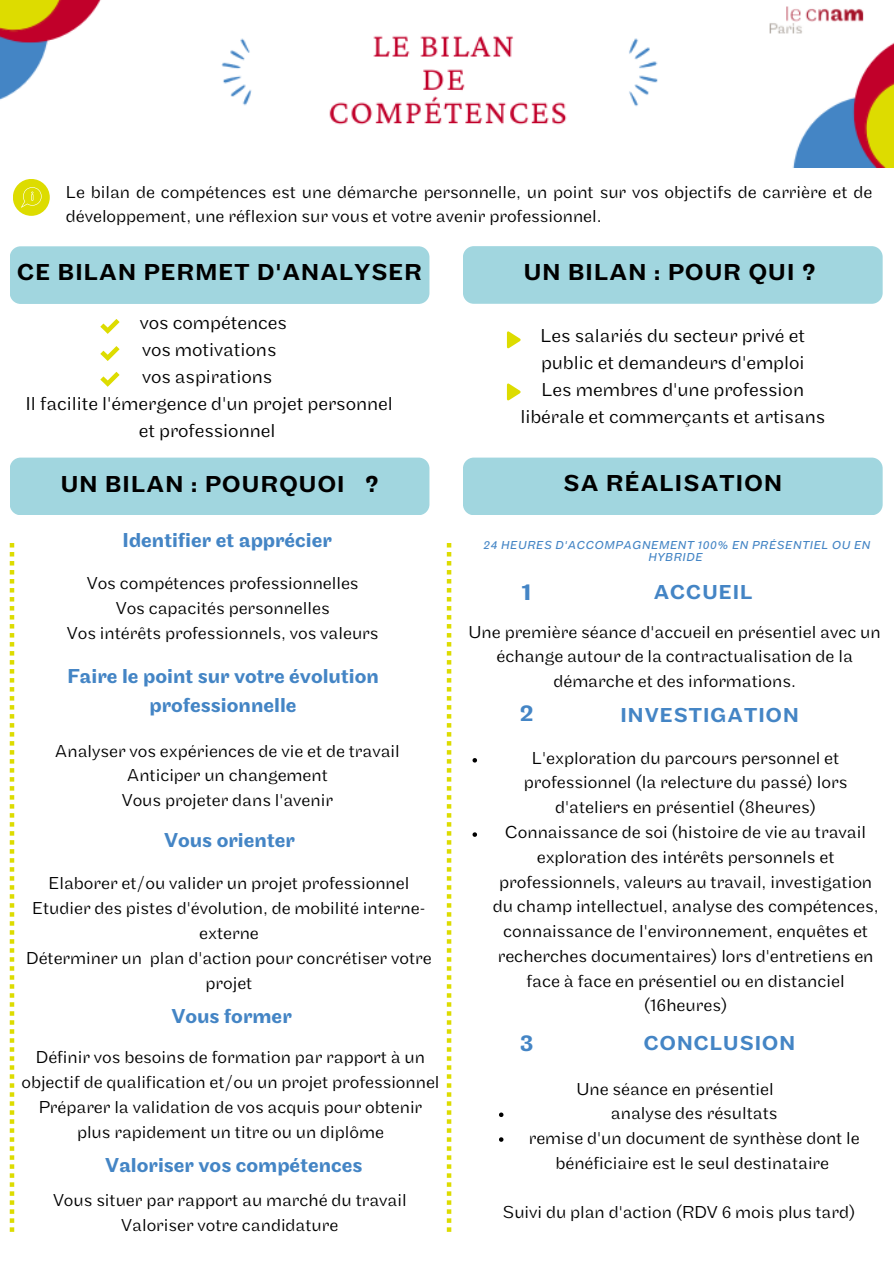
<style>
.page{position:relative;width:894px;height:1264px;background:#fff}
.page>*{position:absolute;margin:0;border:0;box-sizing:border-box;transform-origin:0 0}
.t1{font:500 24px "Maple";letter-spacing:.05em;color:#000}
.t2{font:500 24px "Maple";color:#4485c5}
.t3{font:700 24px "Maple";color:#4485c5}
.t4{font:500 21px/29.2px "Maple";color:#4485c5;text-align:center}
.t5{font:500 21px "Maple";letter-spacing:.05em;color:#4485c5}
.t6{font:300 19.5px/27px "Maple";color:#000;text-align:center}
.t7{font:300 18px/24.8px "Maple";color:#000;text-align:center}
.t8{font:italic 12px/12px "Maple";letter-spacing:.05em;color:#4485c5;text-align:center}
</style>
<div class="page">
<div style="left:13px;top:179px;width:37px;height:37px;background:#dddc00;border-radius:50%"></div>
<svg style="left:21px;top:187px;width:20px;height:20px"></svg>
<div style="left:10px;top:246px;width:419px;height:58px;background:#a1d6df;border-radius:11px"></div>
<div style="left:463px;top:246px;width:419px;height:58px;background:#a1d6df;border-radius:11px"></div>
<svg style="left:100px;top:319px;width:19px;height:14px"></svg>
<svg style="left:100px;top:346px;width:19px;height:15px"></svg>
<svg style="left:100px;top:372px;width:19px;height:14px"></svg>
<svg style="left:506px;top:331px;width:14px;height:17px"></svg>
<svg style="left:506px;top:383px;width:14px;height:17px"></svg>
<div style="left:10px;top:457px;width:419px;height:58px;background:#a1d6df;border-radius:11px"></div>
<div style="left:463px;top:457px;width:419px;height:58px;background:#a1d6df;border-radius:11px"></div>
<svg style="left:10px;top:543px;width:4px;height:688px"></svg>
<svg style="left:446px;top:543px;width:5px;height:688px"></svg>
<img style="left:0;top:0;width:893px;height:168px">
<svg style="left:472px;top:758px;width:5px;height:4px"></svg>
<svg style="left:472px;top:832px;width:5px;height:4px"></svg>
<svg style="left:499px;top:1112px;width:4px;height:4px"></svg>
<svg style="left:499px;top:1137px;width:4px;height:4px"></svg>
<p class="t7" style="left:66px;top:181px;width:807px;text-align:left">Le bilan de compétences est une démarche personnelle, un point sur vos objectifs de carrière et de développement, une réflexion sur vous et votre avenir professionnel.</p>
<p class="t1" style="left:17px;top:262px;width:406px">CE BILAN PERMET D'ANALYSER</p>
<p class="t1" style="left:523px;top:262px;width:293px">UN BILAN : POUR QUI ?</p>
<p class="t6" style="left:26px;top:310px;width:369px">vos compétences<br>vos motivations<br>vos aspirations<br>Il facilite l'émergence d'un projet personnel et professionnel</p>
<p class="t6" style="left:520px;top:324px;width:306px">Les salariés du secteur privé et public et demandeurs d'emploi<br>Les membres d'une profession libérale et commerçants et artisans</p>
<h1 class="t1" style="left:61px;top:473px;width:319px">UN BILAN : POURQUOI ?</h1>
<h4 class="t1" style="left:563px;top:473px;width:220px">SA RÉALISATION</h4>
<p class="t4" style="left:123px;top:527px;width:211px">Identifier et apprécier</p>
<p class="t8" style="left:483px;top:540px;width:388px">24 HEURES D'ACCOMPAGNEMENT 100% EN PRÉSENTIEL OU EN<br>HYBRIDE</p>
<h5 class="t7" style="left:67px;top:572px;width:313px">Vos compétences professionnelles<br>Vos capacités personnelles<br>Vos intérêts professionnels, vos valeurs</h5>
<p class="t4" style="left:67px;top:663px;width:313px">Faire le point sur votre évolution professionnelle</p>
<h1 class="t7" style="left:55px;top:739px;width:346px">Analyser vos expériences de vie et de travail<br>Anticiper un changement<br>Vous projeter dans l'avenir</h1>
<h1 class="t4" style="left:164px;top:827px;width:132px">Vous orienter</h1>
<h1 class="t7" style="left:26px;top:872px;width:407px">Elaborer et/ou valider un projet professionnel Etudier des pistes d'évolution, de mobilité interne&shy;externe<br>Déterminer un plan d'action pour concrétiser votre projet</h1>
<h3 class="t4" style="left:171px;top:1003px;width:122px">Vous former</h3>
<h5 class="t7" style="left:21px;top:1046px;width:419px">Définir vos besoins de formation par rapport à un objectif de qualification et/ou un projet professionnel Préparer la validation de vos acquis pour obtenir plus rapidement un titre ou un diplôme</h5>
<h3 class="t4" style="left:105px;top:1152px;width:259px">Valoriser vos compétences</h3>
<h5 class="t7" style="left:53px;top:1189px;width:355px">Vous situer par rapport au marché du travail<br>Valoriser votre candidature</h5>
<h5 class="t3" style="left:522px;top:582px;width:10px">1</h5>
<h3 class="t5" style="left:653px;top:583px;width:100px">ACCUEIL</h3>
<h3 class="t7" style="left:468px;top:621px;width:413px">Une première séance d'accueil en présentiel avec un échange autour de la contractualisation de la démarche et des informations.</h3>
<h3 class="t2" style="left:519px;top:702px;width:15px">2</h3>
<h5 class="t5" style="left:620px;top:706px;width:180px">INVESTIGATION</h5>
<h5 class="t7" style="left:523px;top:746px;width:325px">L'exploration du parcours personnel et professionnel (la relecture du passé) lors d'ateliers en présentiel (8heures)</h5>
<p class="t7" style="left:492px;top:821px;width:387px">Connaissance de soi (histoire de vie au travail exploration des intérêts personnels et professionnels, valeurs au travail, investigation du champ intellectuel, analyse des compétences, connaissance de l'environnement, enquêtes et recherches documentaires) lors d'entretiens en face à face en présentiel ou en distanciel (16heures)</p>
<h2 class="t2" style="left:519px;top:1032px;width:15px">3</h2>
<p class="t5" style="left:643px;top:1034px;width:153px">CONCLUSION</p>
<h5 class="t7" style="left:576px;top:1077px;width:199px">Une séance en présentiel</h5>
<p class="t7" style="left:610px;top:1102px;width:168px">analyse des résultats</p>
<h2 class="t7" style="left:528px;top:1127px;width:332px">remise d'un document de synthèse dont le bénéficiaire est le seul destinataire</h2>
<p class="t7" style="left:502px;top:1201px;width:354px">Suivi du plan d'action (RDV 6 mois plus tard)</p>
</div>
